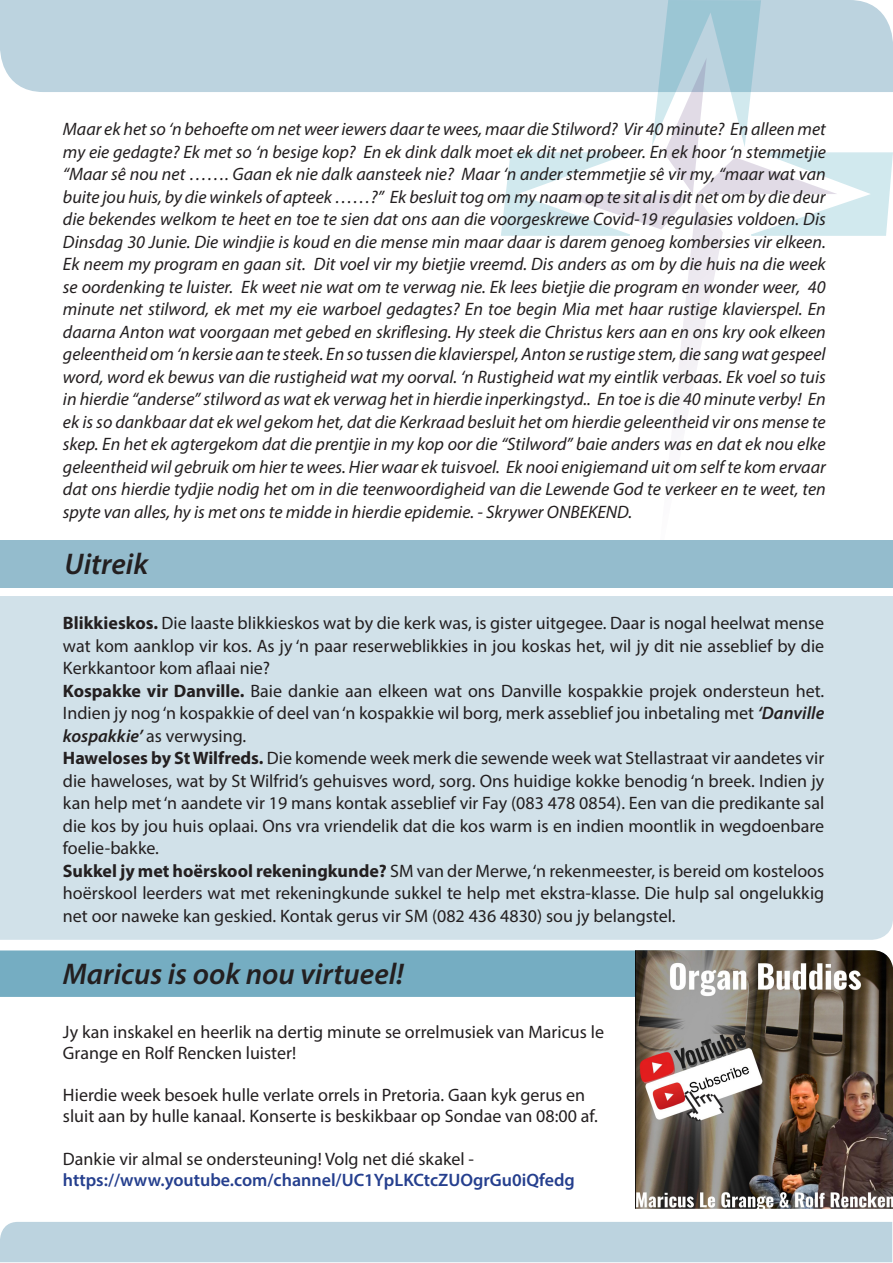
<style>
.page{position:relative;width:893px;height:1263px;background:#fff}
.page>*{position:absolute;margin:0;border:0;box-sizing:border-box;transform-origin:0 0}
.t1{font:italic 600 30px "Myriad Pro";color:#231f20}
.t2{font:italic 18px/22.5px "Myriad Pro";color:#231f20;text-align:justify}
.t3{font:18px/22.5px "Myriad Pro";color:#231f20;text-align:justify}
.t4{font:600 18px "Myriad Pro";color:#253f8e}
.s1{font-weight:700}
.s2{font-weight:600;font-style:italic}
</style>
<div class="page">
<div style="left:0;top:0;width:500px;height:92px;background:#bcd3df"></div>
<svg style="left:500px;top:0;width:393px;height:414px"></svg>
<div style="left:0;top:1222px;width:892px;height:40px;background:#bcd3df"></div>
<div style="left:0;top:596px;width:893px;height:344px;background:#d1e1e9"></div>
<div style="left:0;top:540px;width:893px;height:48px;background:#94bccd"></div>
<div style="left:0;top:950px;width:635px;height:47px;background:#75adc2"></div>
<img style="left:635px;top:950px;width:258px;height:259px">
<p class="t2" style="left:63px;top:118px;width:764px">Maar ek het so ‘n behoefte om net weer iewers daar te wees, maar die Stilword? Vir 40 minute? En alleen met my eie gedagte? Ek met so ‘n besige kop? En ek dink dalk moet ek dit net probeer. En ek hoor ‘n stemmetjie “Maar sê nou net ……. Gaan ek nie dalk aansteek nie? Maar ‘n ander stemmetjie sê vir my, “maar wat van buite jou huis, by die winkels of apteek ……?” Ek besluit tog om my naam op te sit al is dit net om by die deur die bekendes welkom te heet en toe te sien dat ons aan die voorgeskrewe Covid-19 regulasies voldoen. Dis Dinsdag 30 Junie. Die windjie is koud en die mense min maar daar is darem genoeg kombersies vir elkeen.<br>Ek neem my program en gaan sit. Dit voel vir my bietjie vreemd. Dis anders as om by die huis na die week se oordenking te luister. Ek weet nie wat om te verwag nie. Ek lees bietjie die program en wonder weer, 40 minute net stilword, ek met my eie warboel gedagtes? En toe begin Mia met haar rustige klavierspel. En daarna Anton wat voorgaan met gebed en skriflesing. Hy steek die Christus kers aan en ons kry ook elkeen geleentheid om ‘n kersie aan te steek. En so tussen die klavierspel, Anton se rustige stem, die sang wat gespeel word, word ek bewus van die rustigheid wat my oorval. ‘n Rustigheid wat my eintlik verbaas. Ek voel so tuis in hierdie “anderse” stilword as wat ek verwag het in hierdie inperkingstyd.. En toe is die 40 minute verby! En ek is so dankbaar dat ek wel gekom het, dat die Kerkraad besluit het om hierdie geleentheid vir ons mense te skep. En het ek agtergekom dat die prentjie in my kop oor die “Stilword” baie anders was en dat ek nou elke geleentheid wil gebruik om hier te wees. Hier waar ek tuisvoel. Ek nooi enigiemand uit om self te kom ervaar dat ons hierdie tydjie nodig het om in die teenwoordigheid van die Lewende God te verkeer en te weet, ten spyte van alles, hy is met ons te midde in hierdie epidemie. - Skrywer ONBEKEND.</p>
<p class="t1" style="left:65px;top:545px;width:85px">Uitreik</p>
<p class="t3" style="left:63px;top:611px;width:763px"><span class="s1">Blikkieskos.</span> Die laaste blikkieskos wat by die kerk was, is gister uitgegee. Daar is nogal heelwat mense wat kom aanklop vir kos. As jy ‘n paar reserweblikkies in jou koskas het, wil jy dit nie asseblief by die Kerkkantoor kom aflaai nie?</p>
<p class="t3" style="left:63px;top:679px;width:763px"><span class="s1">Kospakke vir Danville.</span> Baie dankie aan elkeen wat ons Danville kospakkie projek ondersteun het.<br>Indien jy nog ‘n kospakkie of deel van ‘n kospakkie wil borg, merk asseblief jou inbetaling met <span class="s2">‘Danville kospakkie’</span> as verwysing.</p>
<p class="t3" style="left:63px;top:746px;width:763px"><span class="s1">Haweloses by St Wilfreds.</span> Die komende week merk die sewende week wat Stellastraat vir aandetes vir die haweloses, wat by St Wilfrid’s gehuisves word, sorg. Ons huidige kokke benodig ‘n breek. Indien jy kan help met ‘n aandete vir 19 mans kontak asseblief vir Fay (083 478 0854). Een van die predikante sal die kos by jou huis oplaai. Ons vra vriendelik dat die kos warm is en indien moontlik in wegdoenbare foelie-bakke.</p>
<p class="t3" style="left:63px;top:859px;width:763px"><span class="s1">Sukkel jy met hoërskool rekeningkunde?</span> SM van der Merwe, ‘n rekenmeester, is bereid om kosteloos hoërskool leerders wat met rekeningkunde sukkel te help met ekstra-klasse. Die hulp sal ongelukkig net oor naweke kan geskied. Kontak gerus vir SM (082 436 4830) sou jy belangstel.</p>
<p class="t1" style="left:63px;top:955px;width:342px">Maricus is ook nou virtueel!</p>
<p class="t3" style="left:63px;top:1022px;width:543px;line-height:21px">Jy kan inskakel en heerlik na dertig minute se orrelmusiek van Maricus le<br>Grange en Rolf Rencken luister!</p>
<p class="t3" style="left:63px;top:1085px;width:536px;line-height:21px">Hierdie week besoek hulle verlate orrels in Pretoria. Gaan kyk gerus en sluit aan by hulle kanaal. Konserte is beskikbaar op Sondae van 08:00 af.</p>
<p class="t3" style="left:63px;top:1147px;width:413px">Dankie vir almal se ondersteuning! Volg net dié skakel -</p>
<p class="t4" style="left:63px;top:1168px;width:513px">https://www.youtube.com/channel/UC1YpLKCtcZUOgrGu0iQfedg</p>
</div>
